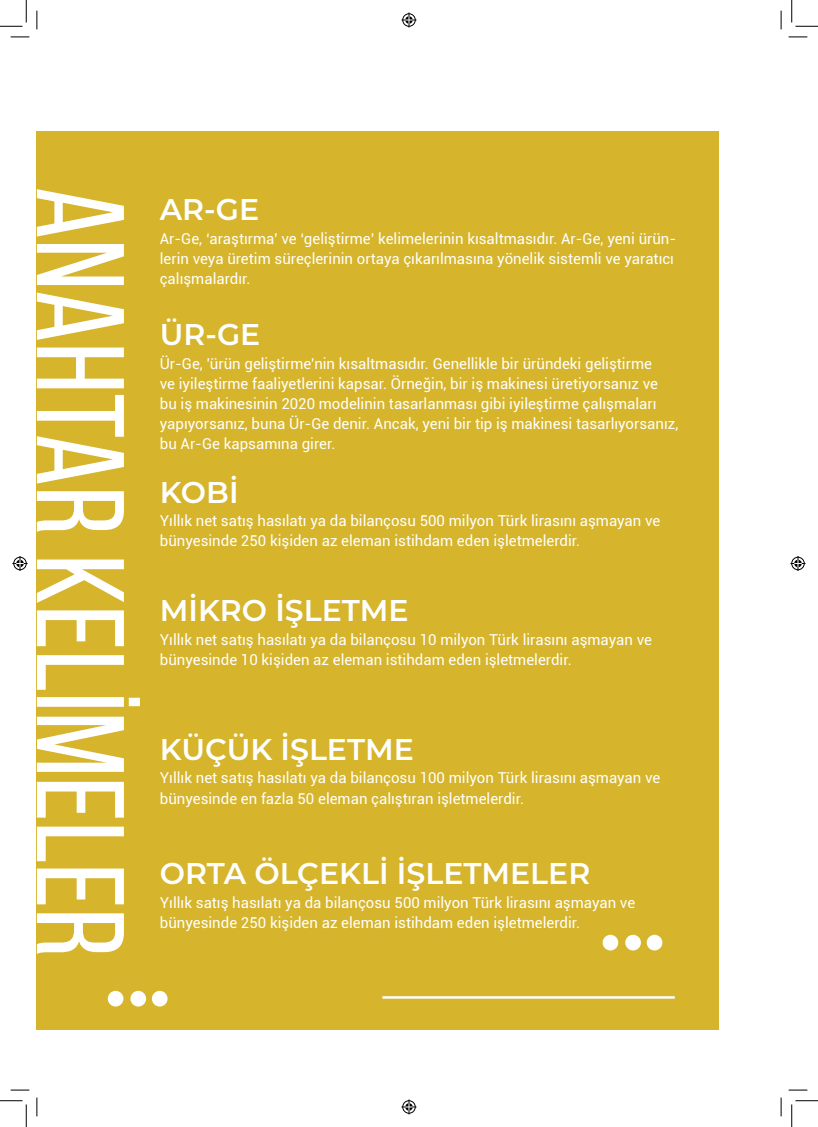
<style>
.page{position:relative;width:818px;height:1127px;background:#fff}
.page>*{position:absolute;margin:0;border:0;box-sizing:border-box;transform-origin:0 0}
.Titles{font:124.25px "Bebas Neue";color:#fff}
.Titles-2{font:600 30px "Montserrat";color:#fff}
.Paragraph{font:15px/20px "Roboto";color:#fff}
</style>
<div class="page">
<div style="left:37px;top:131px;width:682px;height:898px;background:#d6b42b"></div>
<hr style="left:382px;top:995px;width:293px;height:3px;background:#fff">
<div style="left:108px;top:990px;width:15px;height:16px;background:#fff;border-radius:50%"></div>
<div style="left:130px;top:990px;width:16px;height:16px;background:#fff;border-radius:50%"></div>
<div style="left:152px;top:990px;width:16px;height:16px;background:#fff;border-radius:50%"></div>
<div style="left:602px;top:934px;width:16px;height:16px;background:#fff;border-radius:50%"></div>
<div style="left:625px;top:934px;width:16px;height:16px;background:#fff;border-radius:50%"></div>
<div style="left:647px;top:934px;width:15px;height:16px;background:#fff;border-radius:50%"></div>
<svg style="left:11px;top:36px;width:18px;height:2px"></svg>
<svg style="left:788px;top:36px;width:19px;height:2px"></svg>
<svg style="left:11px;top:1089px;width:18px;height:1px"></svg>
<svg style="left:788px;top:1089px;width:19px;height:1px"></svg>
<svg style="left:36px;top:11px;width:2px;height:18px"></svg>
<svg style="left:36px;top:1097px;width:2px;height:18px"></svg>
<svg style="left:780px;top:11px;width:2px;height:18px"></svg>
<svg style="left:780px;top:1097px;width:2px;height:18px"></svg>
<svg style="left:0;top:0;width:27px;height:27px"></svg>
<svg style="left:0;top:1100px;width:27px;height:26px"></svg>
<svg style="left:791px;top:0;width:27px;height:27px"></svg>
<svg style="left:791px;top:1100px;width:27px;height:26px"></svg>
<svg style="left:401px;top:13px;width:15px;height:15px"></svg>
<svg style="left:401px;top:1099px;width:15px;height:15px"></svg>
<svg style="left:13px;top:556px;width:15px;height:15px"></svg>
<svg style="left:790px;top:556px;width:15px;height:15px"></svg>
<p class="Titles" style="left:147px;top:187px;width:772px;rotate:90deg">ANAHTAR KELİMELER</p>
<p class="Titles-2" style="left:160px;top:188px;width:101px">AR-GE</p>
<p class="Paragraph" style="left:160px;top:228px;width:518px">Ar-Ge, ‘araştırma’ ve ‘geliştirme’ kelimelerinin kısaltmasıdır. Ar-Ge, yeni ürün&shy;lerin veya üretim süreçlerinin ortaya çıkarılmasına yönelik sistemli ve yaratıcı çalışmalardır.</p>
<p class="Titles-2" style="left:160px;top:313px;width:102px">ÜR-GE</p>
<p class="Paragraph" style="left:160px;top:353px;width:520px">Ür-Ge, 'ürün geliştirme'nin kısaltmasıdır. Genellikle bir üründeki geliştirme<br>ve iyileştirme faaliyetlerini kapsar. Örneğin, bir iş makinesi üretiyorsanız ve bu iş makinesinin 2020 modelinin tasarlanması gibi iyileştirme çalışmaları yapıyorsanız, buna Ür-Ge denir. Ancak, yeni bir tip iş makinesi tasarlıyorsanız,</p>
<p class="Paragraph" style="left:160px;top:433px;width:177px">bu Ar-Ge kapsamına girer.</p>
<p class="Titles-2" style="left:160px;top:470px;width:80px">KOBİ</p>
<p class="Paragraph" style="left:160px;top:510px;width:502px">Yıllık net satış hasılatı ya da bilançosu 500 milyon Türk lirasını aşmayan ve bünyesinde 250 kişiden az eleman istihdam eden işletmelerdir.</p>
<p class="Titles-2" style="left:160px;top:589px;width:250px">MİKRO İŞLETME</p>
<p class="Paragraph" style="left:160px;top:629px;width:494px">Yıllık net satış hasılatı ya da bilançosu 10 milyon Türk lirasını aşmayan ve bünyesinde 10 kişiden az eleman istihdam eden işletmelerdir.</p>
<p class="Titles-2" style="left:160px;top:727px;width:256px">KÜÇÜK İŞLETME</p>
<p class="Paragraph" style="left:160px;top:767px;width:502px">Yıllık net satış hasılatı ya da bilançosu 100 milyon Türk lirasını aşmayan ve bünyesinde en fazla 50 eleman çalıştıran işletmelerdir.</p>
<p class="Titles-2" style="left:160px;top:852px;width:432px">ORTA ÖLÇEKLİ İŞLETMELER</p>
<p class="Paragraph" style="left:160px;top:891px;width:477px">Yıllık satış hasılatı ya da bilançosu 500 milyon Türk lirasını aşmayan ve bünyesinde 250 kişiden az eleman istihdam eden işletmelerdir.</p>
</div>
